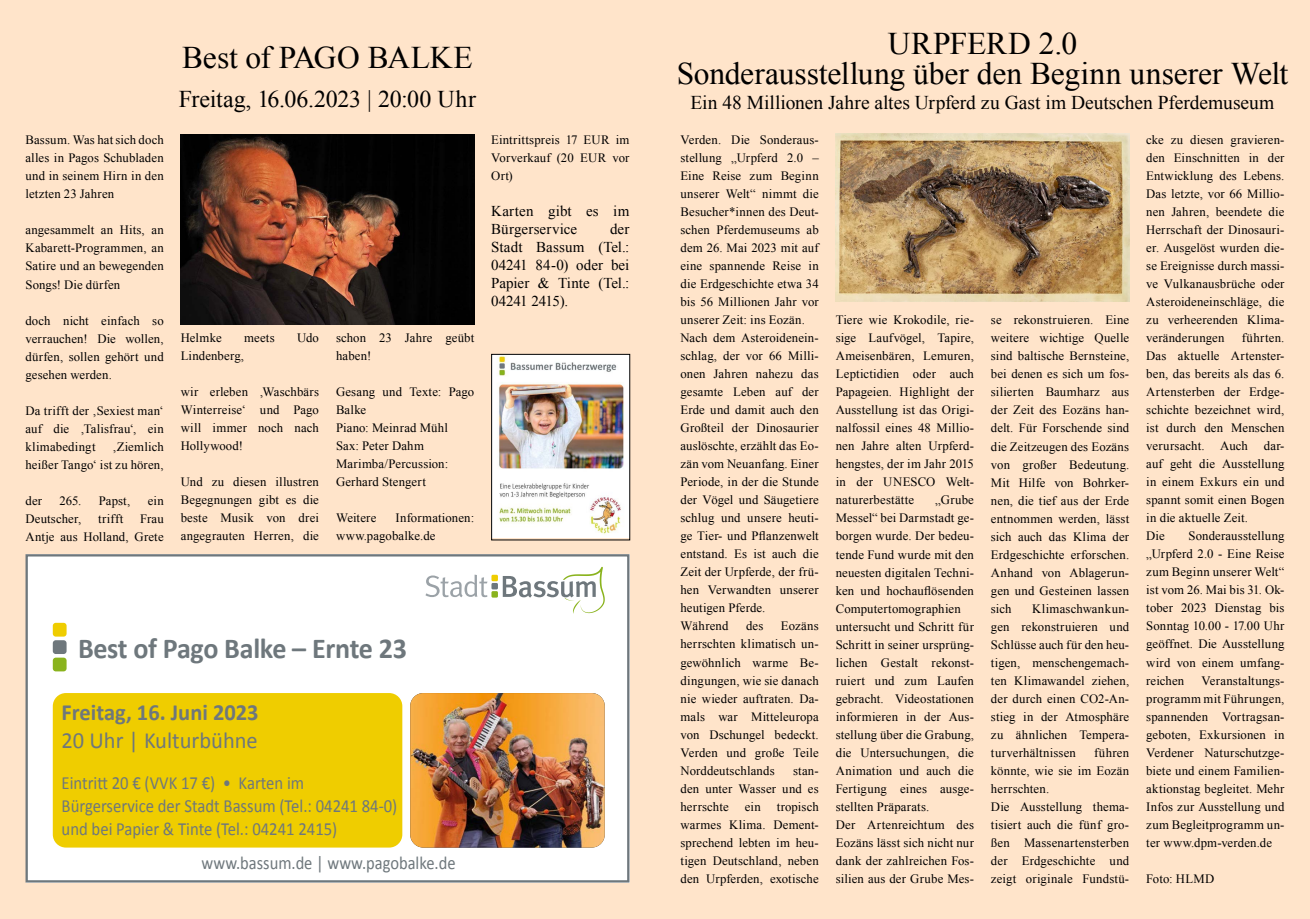
<style>
.page{position:relative;width:1310px;height:919px;background:#fff}
.page>*{position:absolute;margin:0;border:0;box-sizing:border-box;transform-origin:0 0}
.t1{font:31.5px/30px "Times New Roman";letter-spacing:-.005em;color:#000;text-align:center}
.t2{font:700 28.95px "Calibri";letter-spacing:-.01em;color:#6e777c}
.t3{font:24px "Times New Roman";letter-spacing:-.01em;color:#000}
.t4{font:700 23.1px "Calibri";color:#6e777c}
.t5{font:23.1px "Calibri";color:#6e777c}
.t6{font:19.5px "Times New Roman";color:#000}
.t7{font:18.45px/23.1px "Calibri";color:#6e777c;scale:.9 1}
.t8{font:18.45px "Calibri";color:#6e777c;scale:.89 1}
.t9{font:15px/18px "Times New Roman";letter-spacing:.005em;color:#000}
.t10{font:12.75px/18px "Times New Roman";letter-spacing:.01em;color:#000;text-align:justify}
</style>
<div class="page">
<div style="left:0;top:0;width:1310px;height:918px;background:#ffe4ca"></div>
<img style="left:181px;top:135px;width:293px;height:189px">
<div style="left:26px;top:554px;width:603px;height:328px;background:#fff"></div>
<div style="left:26px;top:554px;width:603px;height:328px;border:2px solid #6e777c"></div>
<div style="left:491px;top:591px;width:7px;height:6px;background:#8ab31d"></div>
<div style="left:491px;top:583px;width:7px;height:6px;background:#6e777c"></div>
<div style="left:491px;top:574px;width:7px;height:7px;background:#efcd00"></div>
<svg style="left:425px;top:574px;width:62px;height:23px"></svg>
<svg style="left:503px;top:566px;width:102px;height:47px"></svg>
<div style="left:53px;top:657px;width:14px;height:14px;background:#8ab31d;border-radius:3px"></div>
<div style="left:53px;top:640px;width:14px;height:14px;background:#6e777c;border-radius:3px"></div>
<div style="left:53px;top:622px;width:14px;height:14px;background:#efcd00;border-radius:3px"></div>
<div style="left:53px;top:693px;width:349px;height:154px;background:#efcd00;border-radius:13px"></div>
<img style="left:410px;top:693px;width:195px;height:154px">
<img style="left:493px;top:356px;width:135px;height:181px">
<div style="left:491px;top:354px;width:139px;height:186px;border:1px solid #000"></div>
<img style="left:836px;top:133px;width:293px;height:168px">
<p class="t10" style="left:25px;top:131px;width:140px">Bassum. Was hat sich doch alles in Pagos Schubladen und in seinem Hirn in den letzten 23 Jahren</p>
<p class="t10" style="left:25px;top:221px;width:140px">angesammelt an Hits, an Kabarett-Programmen, an Satire und an bewegenden Songs! Die dürfen</p>
<p class="t10" style="left:25px;top:311px;width:140px">doch nicht einfach so verrauchen! Die wollen, dürfen, sollen gehört und gesehen werden.</p>
<p class="t10" style="left:25px;top:401px;width:140px">Da trifft der ‚Sexiest man‘ auf die ‚Talisfrau‘, ein klimabedingt</p>
<p class="t10" style="left:25px;top:437px;width:140px;text-align:right">‚Ziemlich<br>heißer Tango‘ ist zu hören,</p>
<p class="t10" style="left:25px;top:491px;width:18px">der</p>
<p class="t10" style="left:60px;top:491px;width:23px">265.</p>
<p class="t10" style="left:99px;top:491px;width:33px">Papst,</p>
<p class="t10" style="left:148px;top:491px;width:18px">ein</p>
<p class="t10" style="left:25px;top:509px;width:57px">Deutscher,</p>
<p class="t10" style="left:98px;top:509px;width:27px">trifft</p>
<p class="t10" style="left:25px;top:509px;width:140px;text-align:right">Frau<br>Antje aus Holland, Grete</p>
<h1 class="t1" style="left:182px;top:41px;width:292px">Best of PAGO BALKE</h1>
<h3 class="t3" style="left:179px;top:82px;width:299px">Freitag, 16.06.2023 | 20:00 Uhr</h3>
<p class="t10" style="left:181px;top:329px;width:43px">Helmke</p>
<p class="t10" style="left:244px;top:329px;width:32px">meets</p>
<p class="t10" style="left:297px;top:329px;width:23px">Udo</p>
<p class="t10" style="left:181px;top:347px;width:65px">Lindenberg,</p>
<p class="t10" style="left:181px;top:383px;width:140px">wir erleben ‚Waschbärs Winterreise‘ und Pago will immer noch nach Hollywood!</p>
<p class="t10" style="left:181px;top:473px;width:140px">Und zu diesen illustren Begegnungen gibt es die beste Musik von drei angegrauten Herren, die</p>
<p class="t10" style="left:336px;top:329px;width:140px">schon 23 Jahre geübt haben!</p>
<p class="t10" style="left:336px;top:383px;width:140px;text-align:left">Gesang und Texte: Pago<br>Balke<br>Piano: Meinrad Mühl<br>Sax: Peter Dahm<br>Marimba/Percussion:<br>Gerhard Stengert</p>
<p class="t10" style="left:336px;top:509px;width:42px">Weitere</p>
<p class="t10" style="left:336px;top:509px;width:140px;text-indent:59px">Informationen: www.pagobalke.de</p>
<p class="t10" style="left:491px;top:131px;width:140px">Eintrittspreis 17 EUR im Vorverkauf (20 EUR vor Ort)</p>
<p class="t9" style="left:491px;top:202px;width:140px">Karten gibt es im<br>Bürgerservice</p>
<p class="t9" style="left:491px;top:220px;width:140px;text-align:justify;text-indent:119px">der Stadt Bassum (Tel.:<br>04241 84-0) oder bei Papier &amp; Tinte (Tel.:<br>04241 2415).</p>
<h2 class="t2" style="left:78px;top:628px;width:330px">Best of Pago Balke – Ernte 23</h2>
<h3 class="t4" style="left:62px;top:696px;width:198px">Freitag, 16. Juni 2023</h3>
<h3 class="t5" style="left:62px;top:724px;width:198px">20 Uhr | Kulturbühne</h3>
<h3 class="t7" style="left:62px;top:770px;width:374px">Eintritt 20 € (VVK 17 €) • Karten im<br>Bürgerservice der Stadt Bassum (Tel.: 04241 84-0) und bei Papier &amp; Tinte (Tel.: 04241 2415)</h3>
<h3 class="t8" style="left:202px;top:850px;width:287px">www.bassum.de | www.pagobalke.de</h3>
<h1 class="t1" style="left:677px;top:28px;width:613px">URPFERD 2.0<br>Sonderausstellung über den Beginn unserer Welt</h1>
<h3 class="t6" style="left:690px;top:90px;width:585px">Ein 48 Millionen Jahre altes Urpferd zu Gast im Deutschen Pferdemuseum</h3>
<p class="t10" style="left:1146px;top:131px;width:140px">cke zu diesen gravieren&shy;den Einschnitten in der Entwicklung des Lebens.<br>Das letzte, vor 66 Millio&shy;nen Jahren, beendete die Herrschaft der Dinosauri&shy;er. Ausgelöst wurden die&shy;se Ereignisse durch massi&shy;ve Vulkanausbrüche oder Asteroideneinschläge, die zu verheerenden Klima&shy;veränderungen</p>
<p class="t10" style="left:680px;top:131px;width:140px;text-align:left">Verden. Die Sonderaus&shy;stellung „Urpferd 2.0 –<br>Eine Reise zum Beginn unserer Welt“ nimmt die<br>Besucher*innen des Deut&shy;schen Pferdemuseums ab dem 26. Mai 2023 mit auf eine spannende Reise in die Erdgeschichte etwa 34 bis 56 Millionen Jahr vor unserer Zeit: ins Eozän.<br>Nach dem Asteroidenein&shy;schlag, der vor 66 Milli&shy;onen Jahren nahezu das gesamte Leben auf der<br>Erde und damit auch den<br>Großteil der Dinosaurier auslöschte, erzählt das Eo&shy;zän vom Neuanfang. Einer<br>Periode, in der die Stunde der Vögel und Säugetiere schlug und unsere heuti&shy;ge Tier- und Pflanzenwelt entstand. Es ist auch die<br>Zeit der Urpferde, der frü&shy;hen Verwandten unserer heutigen Pferde.<br>Während</p>
<p class="t10" style="left:836px;top:311px;width:140px">Tiere wie Krokodile, rie&shy;sige Laufvögel, Tapire, Ameisenbären, Lemuren, Leptictidien oder auch Papageien. Highlight der Ausstellung ist das Origi&shy;nalfossil eines 48 Millio&shy;nen Jahre alten Urpferd&shy;hengstes, der im Jahr 2015 in der UNESCO Welt&shy;naturerbestätte</p>
<p class="t10" style="left:991px;top:311px;width:140px">se rekonstruieren. Eine weitere wichtige Quelle sind baltische Bernsteine, bei denen es sich um fos&shy;silierten Baumharz aus der Zeit des Eozäns han&shy;delt. Für Forschende sind die Zeitzeugen des Eozäns von großer Bedeutung.<br>Mit Hilfe von Bohrker&shy;nen, die tief aus der Erde entnommen werden, lässt sich auch das Klima der Erdgeschichte erforschen.<br>Anhand von Ablagerun&shy;gen und Gesteinen lassen sich</p>
<p class="t10" style="left:1146px;top:329px;width:140px;text-align:left;text-indent:96px">führten.<br>Das aktuelle Artenster&shy;ben, das bereits als das 6.<br>Artensterben der Erdge&shy;schichte bezeichnet wird, ist durch den Menschen verursacht. Auch dar&shy;auf geht die Ausstellung in einem Exkurs ein und spannt somit einen Bogen in die aktuelle Zeit.<br>Die</p>
<p class="t10" style="left:836px;top:491px;width:140px;text-align:left;text-indent:99px">„Grube<br>Messel“ bei Darmstadt ge&shy;borgen wurde. Der bedeu&shy;tende Fund wurde mit den neuesten digitalen Techni&shy;ken und hochauflösenden<br>Computertomographien untersucht und Schritt für<br>Schritt in seiner ursprüng&shy;lichen Gestalt rekonst&shy;ruiert und zum Laufen gebracht. Videostationen informieren in der Aus&shy;stellung über die Grabung, die Untersuchungen, die<br>Animation und auch die<br>Fertigung eines ausge&shy;stellten Präparats.<br>Der Artenreichtum des<br>Eozäns lässt sich nicht nur dank der zahlreichen Fos&shy;silien aus der Grube Mes-</p>
<p class="t10" style="left:1146px;top:527px;width:140px;text-indent:42px">Sonderausstellung „Urpferd 2.0 - Eine Reise zum Beginn unserer Welt“ ist vom 26. Mai bis 31. Ok&shy;tober 2023 Dienstag bis Sonntag 10.00 - 17.00 Uhr geöffnet. Die Ausstellung wird von einem umfang&shy;reichen</p>
<p class="t10" style="left:991px;top:599px;width:140px;text-indent:41px">Klimaschwankun&shy;gen rekonstruieren und Schlüsse auch für den heu&shy;tigen, menschengemach&shy;ten Klimawandel ziehen, der durch einen CO2-An&shy;stieg in der Atmosphäre zu ähnlichen Tempera&shy;turverhältnissen</p>
<p class="t10" style="left:746px;top:617px;width:19px">des</p>
<p class="t10" style="left:680px;top:617px;width:140px;text-indent:100px">Eozäns herrschten klimatisch un&shy;gewöhnlich warme Be&shy;dingungen, wie sie danach nie wieder auftraten. Da&shy;mals war Mitteleuropa von Dschungel bedeckt.<br>Verden und große Teile Norddeutschlands</p>
<p class="t10" style="left:1146px;top:671px;width:140px;text-indent:55px">Veranstaltungs&shy;programm mit Führungen, spannenden Vortragsan&shy;geboten, Exkursionen in Verdener Naturschutzge&shy;biete und einem Familien&shy;aktionstag begleitet. Mehr Infos zur Ausstellung und zum Begleitprogramm un&shy;ter www.dpm-verden.de</p>
<p class="t10" style="left:1146px;top:869px;width:70px">Foto: HLMD</p>
<p class="t10" style="left:991px;top:743px;width:140px;text-align:left;text-indent:103px">führen könnte, wie sie im Eozän herrschten.<br>Die Ausstellung thema&shy;tisiert auch die fünf gro&shy;ßen Massenartensterben der Erdgeschichte und zeigt originale Fundstü-</p>
<p class="t10" style="left:680px;top:761px;width:140px;text-indent:112px">stan&shy;den unter Wasser und es herrschte ein tropisch warmes Klima. Dement&shy;sprechend lebten im heu&shy;tigen Deutschland, neben den Urpferden, exotische</p>
</div>
